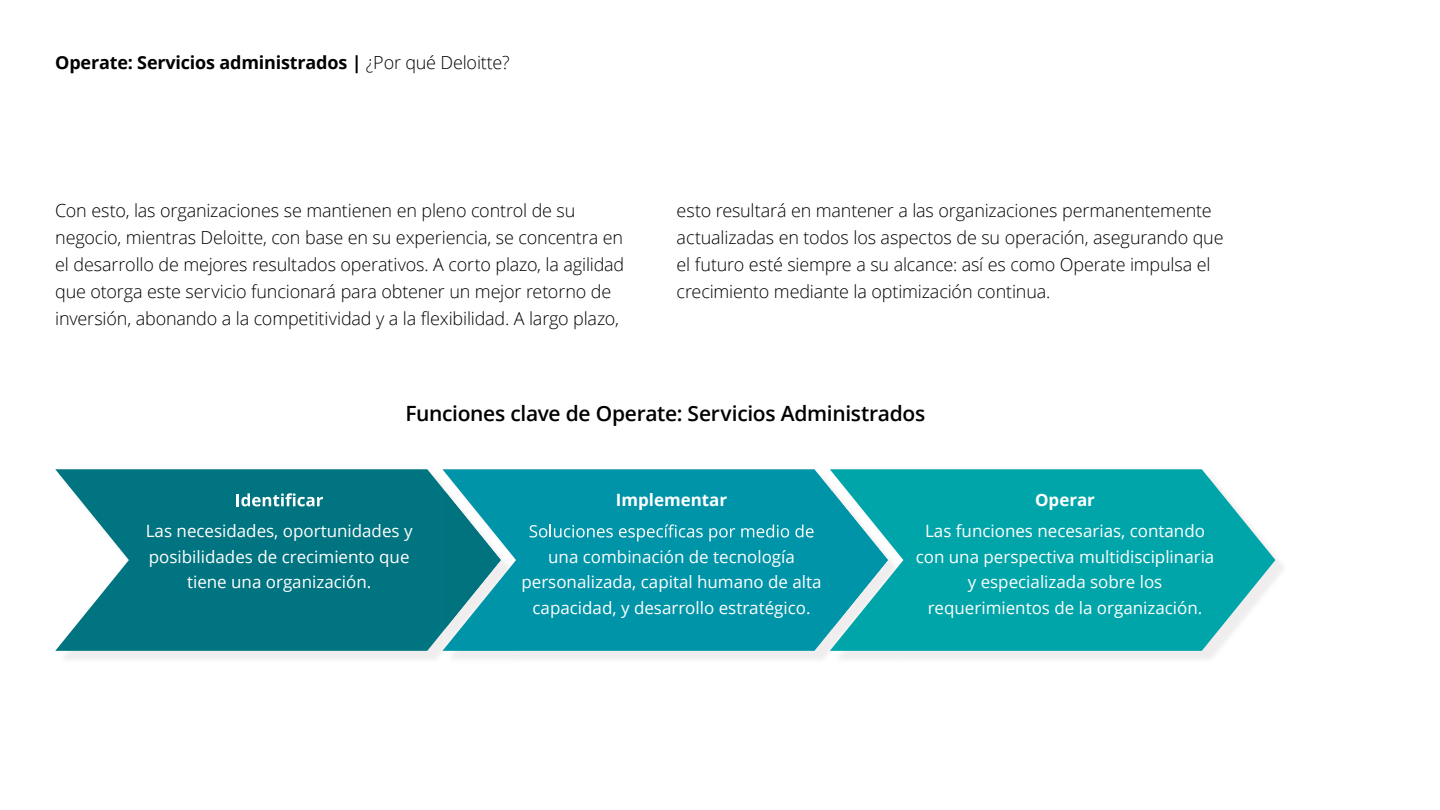
<style>
.page{position:relative;width:1440px;height:810px;background:#fff}
.page>*{position:absolute;margin:0;border:0;box-sizing:border-box;transform-origin:0 0}
.t1{font:600 21px "Open Sans";letter-spacing:-.015em;color:#000}
.t2{font:300 18px/27px "Open Sans";letter-spacing:-.01em;color:#000}
.t3{font:700 18px "Open Sans";letter-spacing:-.01em;color:#000}
.t4{font:16.95px/25.5px "Open Sans";color:#fff;text-align:center}
.t5{font:700 16.95px "Open Sans";color:#fff}
.s1{font-weight:300}
</style>
<div class="page">
<svg style="left:55px;top:469px;width:387px;height:182px;background:#1a828d"></svg>
<svg style="left:442px;top:469px;width:388px;height:182px;background:#0b96a9"></svg>
<svg style="left:237px;top:493px;width:86px;height:13px"></svg>
<svg style="left:530px;top:525px;width:83px;height:13px"></svg>
<svg style="left:619px;top:524px;width:84px;height:17px"></svg>
<svg style="left:709px;top:528px;width:26px;height:13px"></svg>
<svg style="left:741px;top:525px;width:48px;height:13px"></svg>
<svg style="left:795px;top:525px;width:19px;height:13px"></svg>
<svg style="left:830px;top:469px;width:445px;height:182px;background:#1badb1"></svg>
<p class="t3" style="left:55px;top:50px;width:456px">Operate: Servicios administrados | <span class="s1">¿Por qué Deloitte?</span></p>
<p class="t2" style="left:55px;top:197px;width:571px">Con esto, las organizaciones se mantienen en pleno control de su negocio, mientras Deloitte, con base en su experiencia, se concentra en el desarrollo de mejores resultados operativos. A corto plazo, la agilidad que otorga este servicio funcionará para obtener un mejor retorno de inversión, abonando a la competitividad y a la flexibilidad. A largo plazo,</p>
<p class="t2" style="left:677px;top:197px;width:548px">esto resultará en mantener a las organizaciones permanentemente actualizadas en todos los aspectos de su operación, asegurando que el futuro esté siempre a su alcance: así es como Operate impulsa el crecimiento mediante la optimización continua.</p>
<p class="t1" style="left:405px;top:399px;width:521px">Funciones clave de Operate: Servicios Administrados</p>
<p class="t4" style="left:146px;top:518px;width:268px">Las necesidades, oportunidades y posibilidades de crecimiento que tiene una organización.</p>
<p class="t5" style="left:616px;top:488px;width:113px">Implementar</p>
<p class="t4" style="left:521px;top:543px;width:302px">una combinación de tecnología personalizada, capital humano de alta capacidad, y desarrollo estratégico.</p>
<p class="t5" style="left:1035px;top:488px;width:61px">Operar</p>
<p class="t4" style="left:916px;top:518px;width:300px">Las funciones necesarias, contando con una perspectiva multidisciplinaria y especializada sobre los requerimientos de la organización.</p>
</div>
